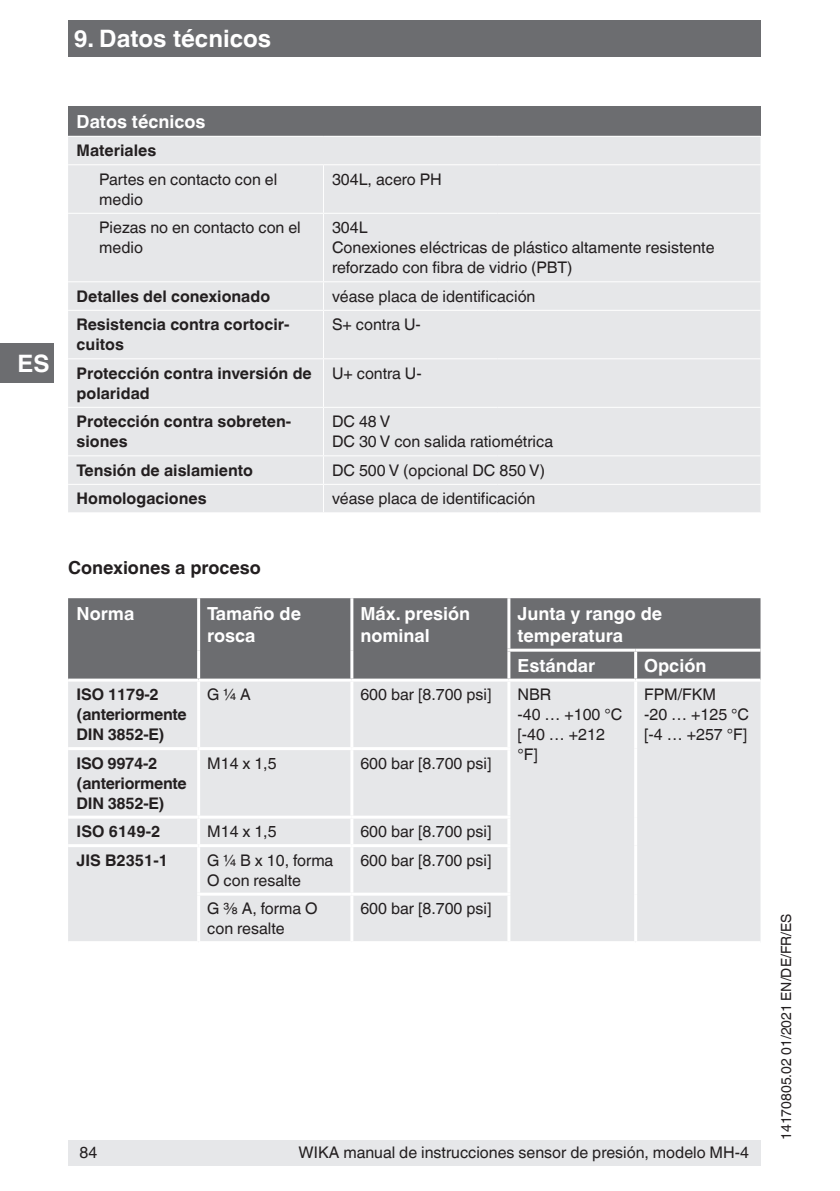
<style>
.page{position:relative;width:840px;height:1191px;background:#fff}
.page>*{position:absolute;margin:0;border:0;box-sizing:border-box;transform-origin:0 0}
.t1{font:700 24px "Helvetica World";color:#fff}
.t2{font:700 18px/22px "Helvetica World";color:#fff}
.t3{font:700 18px "Helvetica World";color:#231f20}
.t4{font:16px/20px "Helvetica World";color:#231f20}
.t5{font:700 16px/20px "Helvetica World";color:#231f20}
.t6{font:700 16px/20px "Helvetica World";letter-spacing:-.02em;color:#231f20}
.t7{font:14px "Helvetica World";color:#231f20}
</style>
<div class="page">
<div style="left:68px;top:1140px;width:692px;height:25px;background:#e6e7e9"></div>
<div style="left:0;top:343px;width:54px;height:40px;background:#6c6d70"></div>
<div style="left:68px;top:20px;width:692px;height:37px;background:#6c6d70"></div>
<div style="left:68px;top:106px;width:692px;height:30px;background:#6c6d70"></div>
<div style="left:68px;top:137px;width:692px;height:375px;background:#e6e7e9"></div>
<hr style="left:68px;top:164px;width:255px;height:1px;background:#fff">
<hr style="left:323px;top:164px;width:174px;height:1px;background:#fff">
<hr style="left:323px;top:165px;width:1px;height:48px;background:#fff">
<hr style="left:497px;top:164px;width:263px;height:1px;background:#fff">
<hr style="left:68px;top:213px;width:255px;height:1px;background:#fff">
<hr style="left:323px;top:213px;width:174px;height:1px;background:#fff">
<hr style="left:323px;top:214px;width:1px;height:67px;background:#fff">
<hr style="left:497px;top:213px;width:263px;height:1px;background:#fff">
<hr style="left:68px;top:281px;width:255px;height:1px;background:#fff">
<hr style="left:323px;top:281px;width:174px;height:1px;background:#fff">
<svg style="left:323px;top:282px;width:1px;height:28px"></svg>
<hr style="left:497px;top:281px;width:263px;height:1px;background:#fff">
<hr style="left:68px;top:310px;width:255px;height:1px;background:#fff">
<hr style="left:323px;top:310px;width:174px;height:1px;background:#fff">
<hr style="left:323px;top:311px;width:1px;height:47px;background:#fff">
<hr style="left:497px;top:310px;width:263px;height:1px;background:#fff">
<hr style="left:68px;top:358px;width:255px;height:1px;background:#fff">
<hr style="left:323px;top:358px;width:174px;height:1px;background:#fff">
<hr style="left:323px;top:359px;width:1px;height:48px;background:#fff">
<hr style="left:497px;top:358px;width:263px;height:1px;background:#fff">
<hr style="left:68px;top:407px;width:255px;height:1px;background:#fff">
<hr style="left:323px;top:407px;width:174px;height:1px;background:#fff">
<hr style="left:323px;top:408px;width:1px;height:47px;background:#fff">
<hr style="left:497px;top:407px;width:263px;height:1px;background:#fff">
<hr style="left:68px;top:455px;width:255px;height:1px;background:#fff">
<hr style="left:323px;top:455px;width:174px;height:1px;background:#fff">
<hr style="left:497px;top:455px;width:263px;height:1px;background:#fff">
<hr style="left:68px;top:484px;width:255px;height:1px;background:#fff">
<hr style="left:323px;top:484px;width:174px;height:1px;background:#fff">
<svg style="left:323px;top:456px;width:1px;height:56px"></svg>
<hr style="left:497px;top:484px;width:263px;height:1px;background:#fff">
<div style="left:68px;top:598px;width:692px;height:80px;background:#6c6d70"></div>
<div style="left:68px;top:681px;width:692px;height:260px;background:#e6e7e9"></div>
<hr style="left:197px;top:598px;width:3px;height:52px;background:#fff">
<hr style="left:350px;top:598px;width:3px;height:52px;background:#fff">
<hr style="left:507px;top:598px;width:3px;height:50px;background:#fff">
<hr style="left:197px;top:650px;width:3px;height:28px;background:#fff">
<hr style="left:350px;top:650px;width:3px;height:28px;background:#fff">
<hr style="left:507px;top:648px;width:128px;height:3px;background:#fff">
<hr style="left:507px;top:651px;width:3px;height:27px;background:#fff">
<hr style="left:635px;top:648px;width:125px;height:3px;background:#fff">
<hr style="left:633px;top:651px;width:3px;height:27px;background:#fff">
<hr style="left:197px;top:681px;width:3px;height:66px;background:#fff">
<hr style="left:350px;top:681px;width:3px;height:66px;background:#fff">
<hr style="left:507px;top:681px;width:3px;height:66px;background:#fff">
<hr style="left:633px;top:681px;width:3px;height:67px;background:#fff">
<hr style="left:68px;top:747px;width:130px;height:3px;background:#fff">
<hr style="left:198px;top:747px;width:153px;height:3px;background:#fff">
<hr style="left:197px;top:750px;width:3px;height:65px;background:#fff">
<hr style="left:351px;top:747px;width:159px;height:3px;background:#fff">
<hr style="left:350px;top:750px;width:3px;height:65px;background:#fff">
<hr style="left:507px;top:750px;width:3px;height:65px;background:#fff">
<hr style="left:633px;top:748px;width:3px;height:69px;background:#fff">
<hr style="left:68px;top:815px;width:130px;height:3px;background:#fff">
<hr style="left:198px;top:815px;width:153px;height:3px;background:#fff">
<hr style="left:197px;top:818px;width:3px;height:26px;background:#fff">
<hr style="left:351px;top:815px;width:159px;height:3px;background:#fff">
<hr style="left:350px;top:818px;width:3px;height:26px;background:#fff">
<hr style="left:507px;top:818px;width:3px;height:26px;background:#fff">
<hr style="left:633px;top:817px;width:3px;height:28px;background:#fff">
<hr style="left:68px;top:844px;width:130px;height:3px;background:#fff">
<hr style="left:198px;top:844px;width:153px;height:3px;background:#fff">
<hr style="left:197px;top:847px;width:3px;height:45px;background:#fff">
<hr style="left:351px;top:844px;width:159px;height:3px;background:#fff">
<hr style="left:350px;top:847px;width:3px;height:45px;background:#fff">
<hr style="left:507px;top:847px;width:3px;height:45px;background:#fff">
<hr style="left:633px;top:845px;width:3px;height:49px;background:#fff">
<hr style="left:197px;top:892px;width:154px;height:3px;background:#fff">
<hr style="left:197px;top:895px;width:3px;height:46px;background:#fff">
<hr style="left:351px;top:892px;width:159px;height:3px;background:#fff">
<hr style="left:350px;top:895px;width:3px;height:46px;background:#fff">
<hr style="left:507px;top:895px;width:3px;height:46px;background:#fff">
<hr style="left:633px;top:894px;width:3px;height:47px;background:#fff">
<h1 class="t1" style="left:74px;top:25px;width:199px">9. Datos técnicos</h1>
<h1 class="t1" style="left:18px;top:349px;width:33px">ES</h1>
<p class="t2" style="left:77px;top:111px;width:130px">Datos técnicos</p>
<p class="t5" style="left:77px;top:141px;width:81px">Materiales</p>
<p class="t4" style="left:99px;top:169px;width:179px">Partes en contacto con el medio</p>
<p class="t4" style="left:332px;top:169px;width:111px">304L, acero PH</p>
<p class="t4" style="left:99px;top:218px;width:203px">Piezas no en contacto con el medio</p>
<p class="t4" style="left:332px;top:218px;width:384px">304L<br>Conexiones eléctricas de plástico altamente resistente reforzado con fibra de vidrio (PBT)</p>
<p class="t5" style="left:77px;top:286px;width:195px">Detalles del conexionado</p>
<p class="t4" style="left:332px;top:286px;width:205px">véase placa de identificación</p>
<p class="t5" style="left:77px;top:315px;width:214px">Resistencia contra cortocir&shy;cuitos</p>
<p class="t4" style="left:332px;top:315px;width:90px">S+ contra U-</p>
<p class="t5" style="left:77px;top:363px;width:236px">Protección contra inversión de polaridad</p>
<p class="t4" style="left:332px;top:363px;width:91px">U+ contra U-</p>
<p class="t5" style="left:77px;top:412px;width:216px">Protección contra sobreten&shy;siones</p>
<p class="t4" style="left:332px;top:412px;width:222px">DC 48 V<br>DC 30 V con salida ratiométrica</p>
<p class="t5" style="left:77px;top:460px;width:178px">Tensión de aislamiento</p>
<p class="t4" style="left:332px;top:460px;width:214px">DC 500 V (opcional DC 850 V)</p>
<p class="t5" style="left:77px;top:489px;width:131px">Homologaciones</p>
<p class="t4" style="left:332px;top:489px;width:205px">véase placa de identificación</p>
<p class="t3" style="left:68px;top:557px;width:194px">Conexiones a proceso</p>
<p class="t2" style="left:77px;top:602px;width:59px">Norma</p>
<p class="t2" style="left:207px;top:602px;width:95px">Tamaño de rosca</p>
<p class="t2" style="left:360px;top:602px;width:111px">Máx. presión nominal</p>
<p class="t2" style="left:517px;top:602px;width:146px">Junta y rango de temperatura</p>
<p class="t2" style="left:517px;top:654px;width:79px">Estándar</p>
<p class="t2" style="left:643px;top:654px;width:64px">Opción</p>
<p class="t6" style="left:77px;top:684px;width:112px">ISO 1179-2 (anteriormente<br>DIN 3852-E)</p>
<p class="t4" style="left:207px;top:684px;width:45px">G ¼ A</p>
<p class="t4" style="left:360px;top:684px;width:132px">600 bar [8.700 psi]</p>
<p class="t4" style="left:517px;top:684px;width:106px">NBR<br>-40 … +100 °C [-40 … +212 °F]</p>
<p class="t4" style="left:643px;top:684px;width:106px">FPM/FKM<br>-20 … +125 °C [-4 … +257 °F]</p>
<p class="t6" style="left:77px;top:753px;width:112px">ISO 9974-2 (anteriormente<br>DIN 3852-E)</p>
<p class="t4" style="left:207px;top:753px;width:71px">M14 x 1,5</p>
<p class="t4" style="left:360px;top:753px;width:132px">600 bar [8.700 psi]</p>
<p class="t5" style="left:77px;top:821px;width:85px">ISO 6149-2</p>
<p class="t4" style="left:207px;top:821px;width:71px">M14 x 1,5</p>
<p class="t4" style="left:360px;top:821px;width:132px">600 bar [8.700 psi]</p>
<p class="t5" style="left:77px;top:850px;width:93px">JIS B2351-1</p>
<p class="t4" style="left:207px;top:850px;width:128px">G ¼ B x 10, forma<br>O con resalte</p>
<p class="t4" style="left:360px;top:850px;width:132px">600 bar [8.700 psi]</p>
<p class="t4" style="left:207px;top:898px;width:112px">G ⅜ A, forma O con resalte</p>
<p class="t4" style="left:360px;top:898px;width:132px">600 bar [8.700 psi]</p>
<p class="t4" style="left:79px;top:1143px;width:19px">84</p>
<p class="t4" style="left:298px;top:1143px;width:452px">WIKA manual de instrucciones sensor de presión, modelo MH-4</p>
<p class="t7" style="left:777px;top:1140px;width:228px;rotate:-90deg">14170805.02 01/2021 EN/DE/FR/ES</p>
</div>
